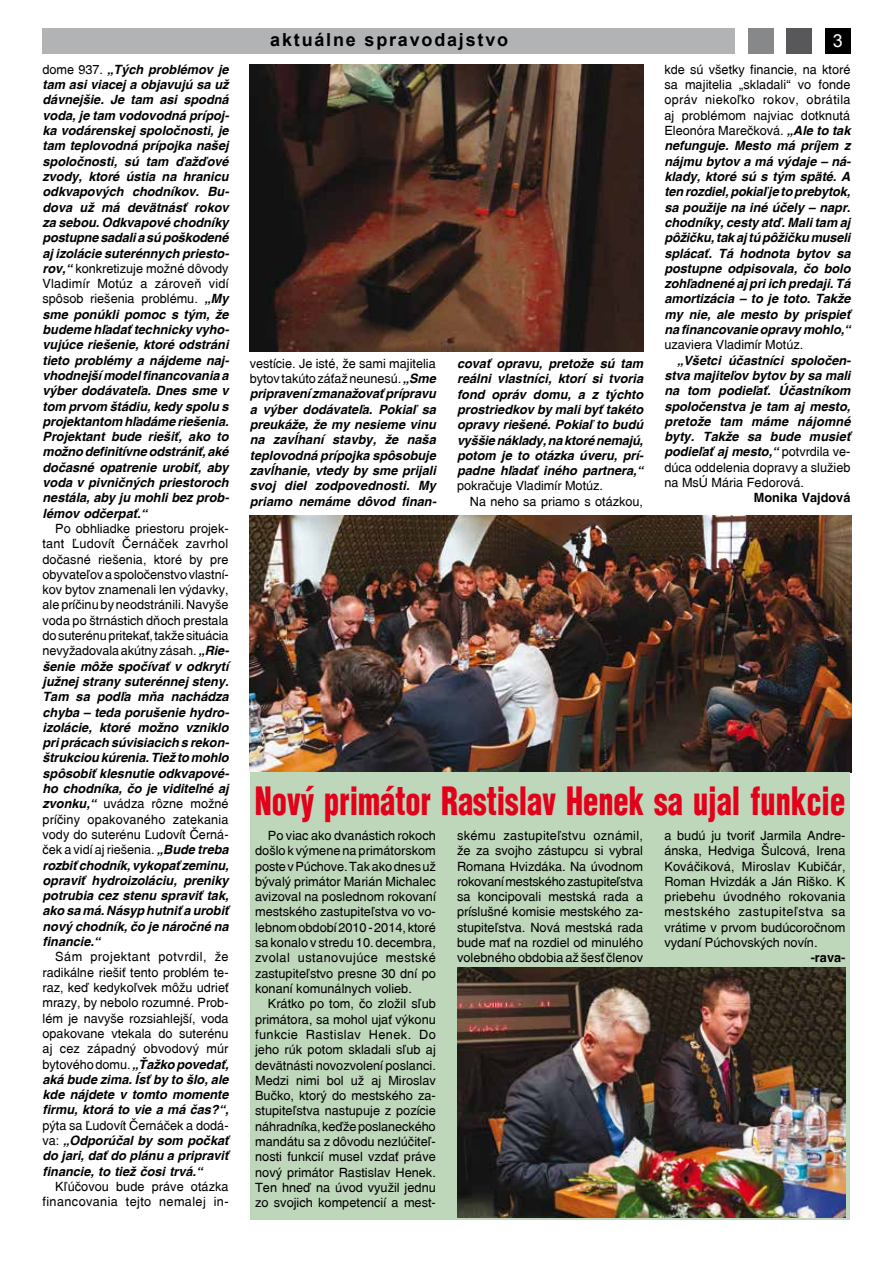
<style>
.page{position:relative;width:893px;height:1263px;background:#fff}
.page>*{position:absolute;margin:0;border:0;box-sizing:border-box;transform-origin:0 0}
.t1{font:900 38.1px "Switzerland Cond";color:#e2001a;scale:.8 1}
.t2{font:700 18px "Arial";letter-spacing:.1em;color:#000}
.t3{font:18px "Arial";color:#fff}
.t4{font:italic 700 12.75px/15.3px "Switzerland";color:#000;text-align:justify}
.t5{font:12.75px/15.3px "Switzerland";color:#000;text-align:justify}
.t6{font:12.75px/15.3px "Switzerland";letter-spacing:.03em;color:#000;text-align:right}
.t7{font:700 12.75px "Switzerland";color:#000}
.s1{font-weight:400;font-style:normal}
.s2{font-weight:700;font-style:italic}
</style>
<div class="page">
<img style="left:250px;top:516px;width:601px;height:256px">
<div style="left:250px;top:773px;width:600px;height:447px;background:#bed7ba"></div>
<div style="left:43px;top:28px;width:692px;height:26px;background:#b1b3b4"></div>
<div style="left:825px;top:28px;width:25px;height:26px;background:#000"></div>
<div style="left:787px;top:28px;width:25px;height:26px;background:#58585a"></div>
<div style="left:748px;top:28px;width:25px;height:26px;background:#87888a"></div>
<img style="left:457px;top:967px;width:388px;height:251px">
<img style="left:250px;top:64px;width:393px;height:287px">
<p class="t4" style="left:43px;top:62px;width:188px"><span class="s1">dome 937.</span> „Tých problémov je tam asi viacej a objavujú sa už dávnejšie. Je tam asi spodná voda, je tam vodovodná prípoj&shy;ka vodárenskej spoločnosti, je tam teplovodná prípojka našej spoločnosti, sú tam ďažďové zvody, ktoré ústia na hranicu odkvapových chodníkov. Bu&shy;dova už má devätnásť rokov za sebou. Odkvapové chodníky postupne sadali a sú poškodené aj izolácie suterénnych priesto&shy;rov,“ <span class="s1">konkretizuje možné dôvody Vladimír Motúz a zároveň vidí spôsob riešenia problému.</span> „My sme ponúkli pomoc s tým, že budeme hľadať technicky vyho&shy;vujúce riešenie, ktoré odstráni tieto problémy a nájdeme naj&shy;vhodnejší model financovania a výber dodávateľa. Dnes sme v tom prvom štádiu, kedy spolu s projektantom hľadáme riešenia.<br>Projektant bude riešiť, ako to možno definitívne odstrániť, aké dočasné opatrenie urobiť, aby voda v pivničných priestoroch nestála, aby ju mohli bez prob&shy;lémov odčerpať.“</p>
<p class="t4" style="left:43px;top:521px;width:188px;text-indent:13px"><span class="s1">Po obhliadke priestoru projek&shy;tant Ľudovít Černáček zavrhol dočasné riešenia, ktoré by pre obyvateľov a spoločenstvo vlastní&shy;kov bytov znamenali len výdavky, ale príčinu by neodstránili. Navyše voda po štrnástich dňoch prestala do suterénu pritekať, takže situácia nevyžadovala akútny zásah.</span> „Rie&shy;šenie môže spočívať v odkrytí južnej strany suterénnej steny.<br>Tam sa podľa mňa nachádza chyba – teda porušenie hydro&shy;izolácie, ktoré možno vzniklo pri prácach súvisiacich s rekon&shy;štrukciou kúrenia. Tiež to mohlo spôsobiť klesnutie odkvapové&shy;ho chodníka, čo je viditeľné aj zvonku,“ <span class="s1">uvádza rôzne možné príčiny opakovaného zatekania vody do suterénu Ľudovít Černá&shy;ček a vidí aj riešenia.</span> „Bude treba rozbiť chodník, vykopať zeminu, opraviť hydroizoláciu, preniky potrubia cez stenu spraviť tak, ako sa má. Násyp hutniť a urobiť nový chodník, čo je náročné na financie.“</p>
<p class="t5" style="left:43px;top:949px;width:188px;text-indent:13px">Sám projektant potvrdil, že radikálne riešiť tento problém te&shy;raz, keď kedykoľvek môžu udrieť mrazy, by nebolo rozumné. Prob&shy;lém je navyše rozsiahlejší, voda opakovane vtekala do suterénu aj cez západný obvodový múr bytového domu. <span class="s2">„Ťažko povedať, aká bude zima. Ísť by to šlo, ale kde nájdete v tomto momente firmu, ktorá to vie a má čas?“,</span></p>
<p class="t4" style="left:43px;top:1117px;width:188px"><span class="s1">pýta sa Ľudovít Černáček a dodá&shy;va:</span> „Odporúčal by som počkať do jari, dať do plánu a pripraviť financie, to tiež čosi trvá.“</p>
<p class="t6" style="left:43px;top:1179px;width:188px">Kľúčovou bude práve otázka financovania tejto nemalej in-</p>
<h2 class="t2" style="left:270px;top:28px;width:239px">aktuálne spravodajstvo</h2>
<h2 class="t3" style="left:833px;top:29px;width:12px">3</h2>
<p class="t4" style="left:250px;top:356px;width:188px"><span class="s1">vestície. Je isté, že sami majitelia bytov takúto záťaž neunesú.</span> „Sme pripravení zmanažovať prípravu a výber dodávateľa. Pokiaľ sa preukáže, že my nesieme vinu na zavĺhaní stavby, že naša teplovodná prípojka spôsobuje zavĺhanie, vtedy by sme prijali svoj diel zodpovednosti. My priamo nemáme dôvod finan-</p>
<p class="t4" style="left:457px;top:356px;width:188px">covať opravu, pretože sú tam reálni vlastníci, ktorí si tvoria fond opráv domu, a z týchto prostriedkov by mali byť takéto opravy riešené. Pokiaľ to budú vyššie náklady, na ktoré nemajú, potom je to otázka úveru, prí&shy;padne hľadať iného partnera,“</p>
<p class="t5" style="left:470px;top:478px;width:175px;text-indent:-13px">pokračuje Vladimír Motúz.<br>Na neho sa priamo s otázkou,</p>
<p class="t4" style="left:664px;top:62px;width:188px"><span class="s1">kde sú všetky financie, na ktoré sa majitelia „skladali“ vo fonde opráv niekoľko rokov, obrátila aj problémom najviac dotknutá Eleonóra Marečková.</span> „Ale to tak nefunguje. Mesto má príjem z nájmu bytov a má výdaje – ná&shy;klady, ktoré sú s tým späté. A ten rozdiel, pokiaľ je to prebytok, sa použije na iné účely – napr. chodníky, cesty atď. Mali tam aj pôžičku, tak aj tú pôžičku museli splácať. Tá hodnota bytov sa postupne odpisovala, čo bolo zohľadnené aj pri ich predaji. Tá amortizácia – to je toto. Takže my nie, ale mesto by prispieť na financovanie opravy mohlo,“</p>
<p class="t5" style="left:664px;top:337px;width:140px">uzaviera Vladimír Motúz.</p>
<p class="t4" style="left:664px;top:352px;width:188px;text-indent:13px">„Všetci účastníci spoločen&shy;stva majiteľov bytov by sa mali na tom podieľať. Účastníkom spoločenstva je tam aj mesto, pretože tam máme nájomné byty. Takže sa bude musieť podieľať aj mesto,“ <span class="s1">potvrdila ve&shy;dúca oddelenia dopravy a služieb na MsÚ Mária Fedorová.</span></p>
<p class="t7" style="left:754px;top:490px;width:98px">Monika Vajdová</p>
<h1 class="t1" style="left:255px;top:776px;width:739px">Nový primátor Rastislav Henek sa ujal funkcie</h1>
<p class="t5" style="left:255px;top:828px;width:182px;text-indent:13px">Po viac ako dvanástich rokoch došlo k výmene na primátorskom poste v Púchove. Tak ako dnes už bývalý primátor Marián Michalec avizoval na poslednom rokovaní mestského zastupiteľstva vo vo&shy;lebnom období 2010 - 2014, ktoré sa konalo v stredu 10. decembra, zvolal ustanovujúce mestské zastupiteľstvo presne 30 dní po konaní komunálnych volieb.</p>
<p class="t5" style="left:255px;top:996px;width:182px;text-indent:13px">Krátko po tom, čo zložil sľub primátora, sa mohol ujať výkonu funkcie Rastislav Henek. Do jeho rúk potom skladali sľub aj devätnásti novozvolení poslanci.<br>Medzi nimi bol už aj Miroslav Bučko, ktorý do mestského za&shy;stupiteľstva nastupuje z pozície náhradníka, keďže poslaneckého mandátu sa z dôvodu nezlúčiteľ&shy;nosti funkcií musel vzdať práve nový primátor Rastislav Henek.<br>Ten hneď na úvod využil jednu zo svojich kompetencií a mest-</p>
<p class="t5" style="left:457px;top:828px;width:188px">skému zastupiteľstvu oznámil, že za svojho zástupcu si vybral Romana Hvizdáka. Na úvodnom rokovaní mestského zastupiteľstva sa koncipovali mestská rada a príslušné komisie mestského za&shy;stupiteľstva. Nová mestská rada bude mať na rozdiel od minulého volebného obdobia až šesť členov</p>
<p class="t5" style="left:664px;top:828px;width:183px">a budú ju tvoriť Jarmila Andre&shy;ánska, Hedviga Šulcová, Irena Kováčiková, Miroslav Kubičár, Roman Hvizdák a Ján Riško. K priebehu úvodného rokovania mestského zastupiteľstva sa vrátime v prvom budúcoročnom vydaní Púchovských novín.</p>
<p class="t7" style="left:811px;top:950px;width:36px">-rava-</p>
</div>
